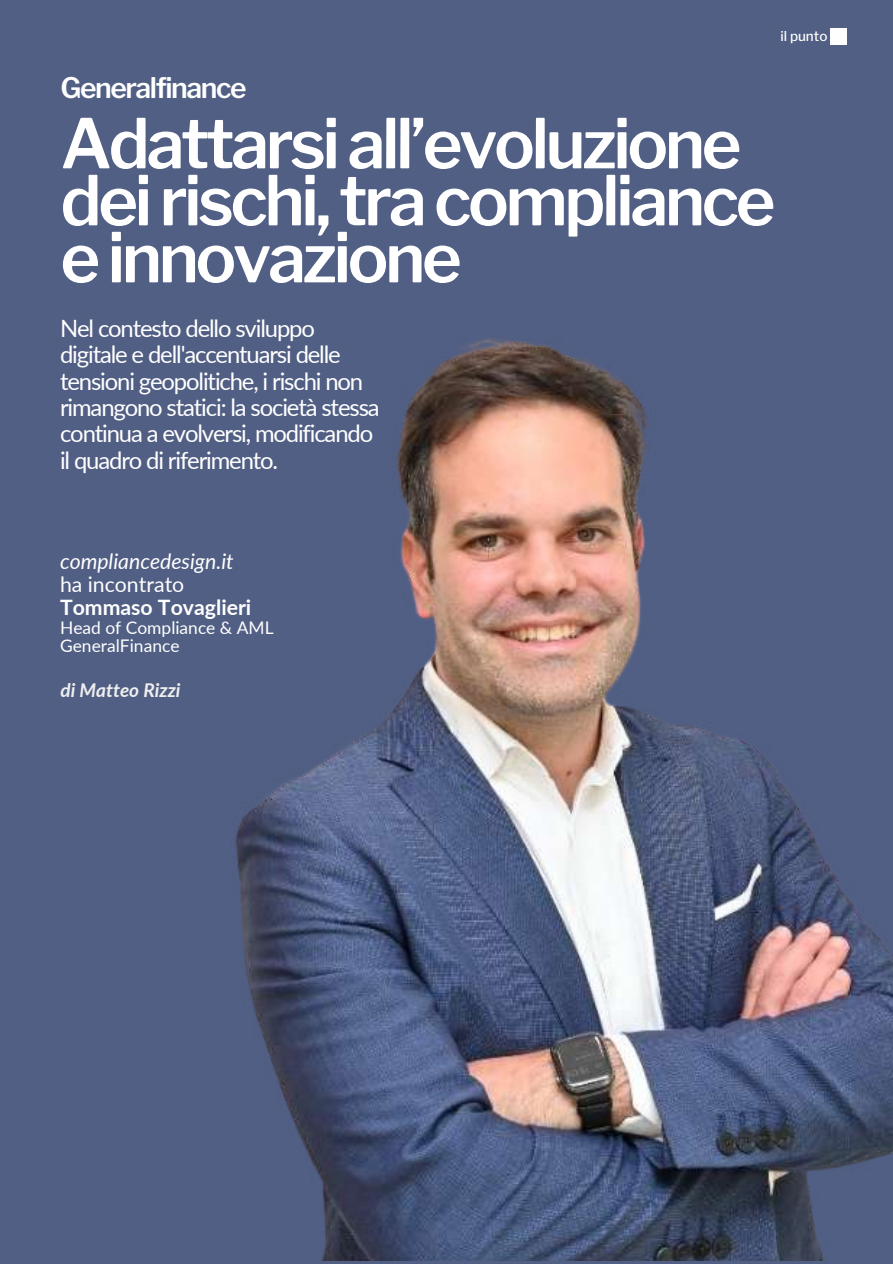
<style>
.page{position:relative;width:893px;height:1264px;background:#fff}
.page>*{position:absolute;margin:0;border:0;box-sizing:border-box;transform-origin:0 0}
.t1{font:600 68.1px/57px "Libre Franklin";letter-spacing:-.05em;color:#fff}
.t2{font:600 28.2px "Libre Franklin";letter-spacing:-.05em;color:#fff}
.t3{font:23.85px/26.4px "Lato";letter-spacing:-.05em;color:#fff}
.t4{font:italic 21.15px "Lato";color:#fff}
.t5{font:700 21.15px "Lato";color:#fff}
.t6{font:21.15px "Lato";color:#fff}
.t7{font:italic 700 19.05px "Lato";color:#efefef}
.t8{font:17.4px/18.8px "Lato";color:#fff}
.t9{font:500 13.5px "Libre Franklin";color:#fff}
</style>
<div class="page">
<div style="left:0;top:0;width:892px;height:1263px;background:#515f84"></div>
<img style="left:235px;top:339px;width:657px;height:921px">
<div style="left:830px;top:28px;width:16px;height:16px;background:#fefefe"></div>
<p class="t9" style="left:780px;top:28px;width:48px">il punto</p>
<p class="t2" style="left:60px;top:71px;width:188px">Generalfinance</p>
<h1 class="t1" style="left:60px;top:115px;width:716px">Adattarsi all’evoluzione dei rischi, tra compliance e innovazione</h1>
<p class="t3" style="left:60px;top:314px;width:321px">Nel contesto dello sviluppo digitale e dell'accentuarsi delle tensioni geopolitiche, i rischi non rimangono statici: la società stessa continua a evolversi, modificando il quadro di riferimento.</p>
<p class="t4" style="left:60px;top:548px;width:175px">compliancedesign.it</p>
<p class="t6" style="left:60px;top:571px;width:126px">ha incontrato</p>
<p class="t5" style="left:60px;top:594px;width:193px">Tommaso Tovaglieri</p>
<p class="t8" style="left:60px;top:617px;width:215px">Head of Compliance &amp; AML<br>GeneralFinance</p>
<p class="t7" style="left:60px;top:678px;width:122px">di Matteo Rizzi</p>
</div>
